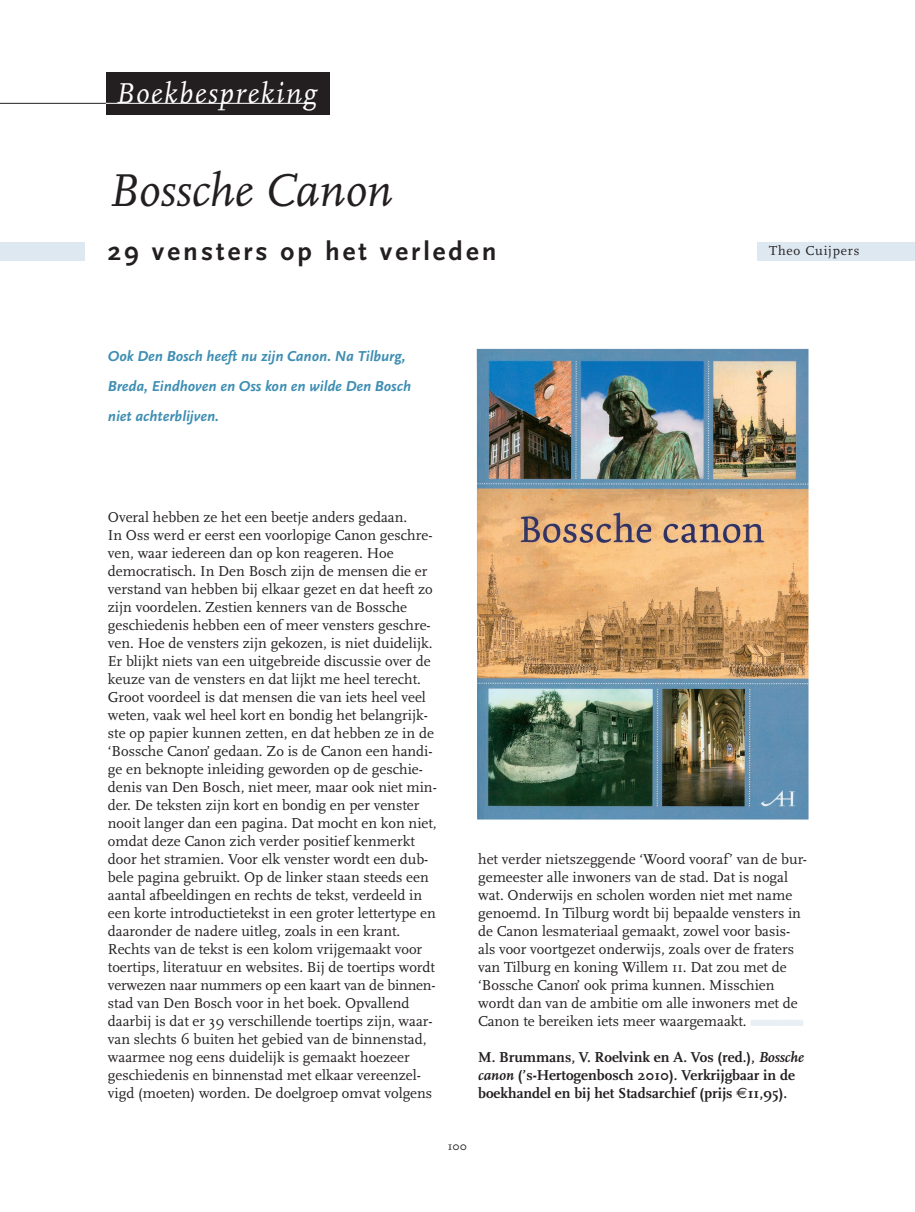
<style>
.page{position:relative;width:915px;height:1212px;background:#fff}
.page>*{position:absolute;margin:0;border:0;box-sizing:border-box;transform-origin:0 0}
.t1{font:italic 48px "Scala";color:#231f20}
.t2{font:italic 30px "Scala";letter-spacing:.055em;color:#fff}
.t3{font:700 27px "Scala Sans";letter-spacing:.115em;color:#231f20}
.t4{font:15px/18px "Scala";color:#231f20}
.t5{font:700 15px/18px "Scala";color:#231f20}
.t6{font:italic 700 15px/30px "Scala Sans";color:#3e8eb3}
.t7{font:13.5px "Scala";letter-spacing:.06em;color:#231f20}
.t8{font:12px "Scala";color:#231f20}
.s1{font-family:"Scala Caps"}
.s2{color:#e9f0f5}
.s3{font-style:italic}
</style>
<div class="page">
<div style="left:757px;top:242px;width:157px;height:18px;background:#dee8f0"></div>
<div style="left:0;top:242px;width:85px;height:18px;background:#dee8f0"></div>
<img style="left:476px;top:349px;width:332px;height:470px">
<div style="left:106px;top:72px;width:223px;height:43px;background:#231f20"></div>
<hr style="left:0;top:103px;width:108px;height:1px;background:#231f20">
<hr style="left:106px;top:103px;width:206px;height:1px;background:#fff">
<h2 class="t2" style="left:115px;top:81px;width:202px">Boekbespreking</h2>
<h1 class="t1" style="left:108px;top:170px;width:286px">Bossche Canon</h1>
<h3 class="t3" style="left:108px;top:240px;width:390px">29 vensters op het verleden</h3>
<p class="t7" style="left:768px;top:245px;width:92px">Theo Cuijpers</p>
<p class="t6" style="left:108px;top:343px;width:304px">Ook Den Bosch heeft nu zijn Canon. Na Tilburg,<br>Breda, Eindhoven en Oss kon en wilde Den Bosch niet achterblijven.</p>
<p class="t4" style="left:108px;top:509px;width:330px">Overal hebben ze het een beetje anders gedaan.<br>In Oss werd er eerst een voorlopige Canon geschre&shy;ven, waar iedereen dan op kon reageren. Hoe democratisch. In Den Bosch zijn de mensen die er verstand van hebben bij elkaar gezet en dat heeft zo zijn voordelen. Zestien kenners van de Bossche geschiedenis hebben een of meer vensters geschre&shy;ven. Hoe de vensters zijn gekozen, is niet duidelijk.<br>Er blijkt niets van een uitgebreide discussie over de keuze van de vensters en dat lijkt me heel terecht.<br>Groot voordeel is dat mensen die van iets heel veel weten, vaak wel heel kort en bondig het belangrijk&shy;ste op papier kunnen zetten, en dat hebben ze in de ‘Bossche Canon’ gedaan. Zo is de Canon een handi&shy;ge en beknopte inleiding geworden op de geschie&shy;denis van Den Bosch, niet meer, maar ook niet min&shy;der. De teksten zijn kort en bondig en per venster nooit langer dan een pagina. Dat mocht en kon niet, omdat deze Canon zich verder positief kenmerkt door het stramien. Voor elk venster wordt een dub&shy;bele pagina gebruikt. Op de linker staan steeds een aantal afbeeldingen en rechts de tekst, verdeeld in een korte introductietekst in een groter lettertype en daaronder de nadere uitleg, zoals in een krant.<br>Rechts van de tekst is een kolom vrijgemaakt voor toertips, literatuur en websites. Bij de toertips wordt verwezen naar nummers op een kaart van de binnen&shy;stad van Den Bosch voor in het boek. Opvallend daarbij is dat er 39 verschillende toertips zijn, waar&shy;van slechts 6 buiten het gebied van de binnenstad, waarmee nog eens duidelijk is gemaakt hoezeer geschiedenis en binnenstad met elkaar vereenzel&shy;vigd (moeten) worden. De doelgroep omvat volgens</p>
<p class="t4" style="left:478px;top:851px;width:330px">het verder nietszeggende ‘Woord vooraf’ van de bur&shy;gemeester alle inwoners van de stad. Dat is nogal wat. Onderwijs en scholen worden niet met name genoemd. In Tilburg wordt bij bepaalde vensters in de Canon lesmateriaal gemaakt, zowel voor basis&shy;als voor voortgezet onderwijs, zoals over de fraters van Tilburg en koning Willem <span class="s1">ii</span>. Dat zou met de ‘Bossche Canon’ ook prima kunnen. Misschien wordt dan van de ambitie om alle inwoners met de Canon te bereiken iets meer waargemaakt. <span class="s2">■■■■■■■■■</span></p>
<p class="t5" style="left:478px;top:1049px;width:327px">M. Brummans, V. Roelvink en A. Vos (red.), <span class="s3">Bossche canon</span> (’s-Hertogenbosch 2010). Verkrijgbaar in de boekhandel en bij het Stadsarchief (prijs 11,95).</p>
<p class="t8" style="left:448px;top:1141px;width:21px">100</p>
</div>
